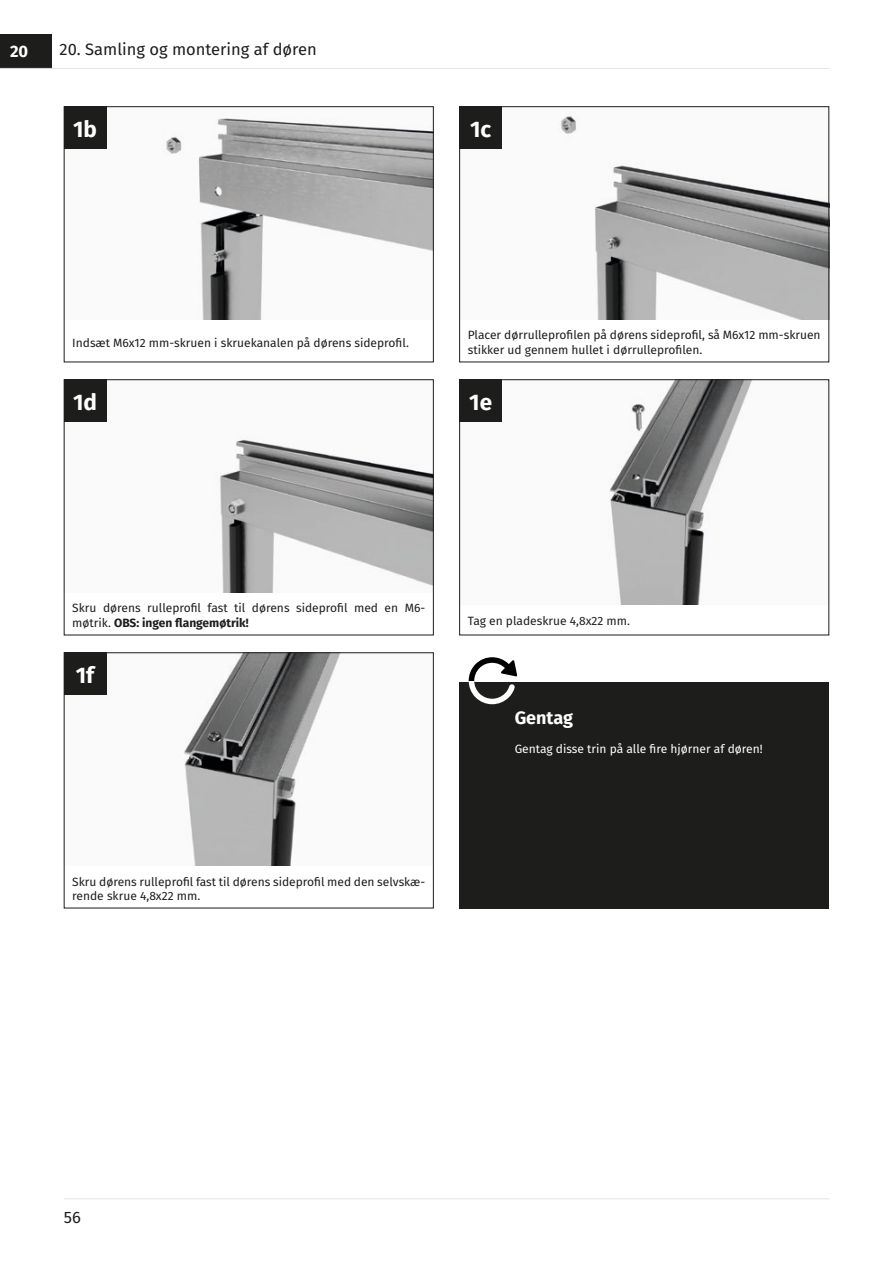
<style>
.page{position:relative;width:893px;height:1263px;background:#fff}
.page>*{position:absolute;margin:0;border:0;box-sizing:border-box;transform-origin:0 0}
.t1{font:700 22.5px "Fira Sans";color:#fff}
.t2{font:700 18px "Fira Sans";color:#fff}
.t3{font:16.5px "Fira Sans";color:#1d1d1b}
.t4{font:700 16.5px "Fira Sans";color:#fff}
.t5{font:12px/14.4px "Fira Sans";color:#1d1d1b}
.t6{font:12px "Fira Sans";color:#fff}
.s1{font-weight:700}
</style>
<div class="page">
<hr style="left:64px;top:1198px;width:765px;height:1px;background:#e4e3e3">
<img style="left:558px;top:112px;width:269px;height:208px">
<img style="left:106px;top:381px;width:326px;height:212px">
<img style="left:609px;top:381px;width:143px;height:223px">
<img style="left:106px;top:108px;width:326px;height:212px">
<img style="left:106px;top:654px;width:235px;height:212px">
<div style="left:64px;top:106px;width:42px;height:43px;background:#1d1d1b"></div>
<div style="left:459px;top:106px;width:43px;height:43px;background:#1d1d1b"></div>
<div style="left:64px;top:379px;width:42px;height:43px;background:#1d1d1b"></div>
<div style="left:459px;top:379px;width:43px;height:43px;background:#1d1d1b"></div>
<div style="left:64px;top:652px;width:42px;height:43px;background:#1d1d1b"></div>
<div style="left:459px;top:106px;width:370px;height:256px;border:1px solid #1d1d1b"></div>
<div style="left:459px;top:379px;width:370px;height:256px;border:1px solid #1d1d1b"></div>
<div style="left:64px;top:379px;width:370px;height:256px;border:1px solid #1d1d1b"></div>
<div style="left:64px;top:652px;width:370px;height:256px;border:1px solid #1d1d1b"></div>
<div style="left:64px;top:106px;width:370px;height:256px;border:1px solid #1d1d1b"></div>
<div style="left:0;top:34px;width:51px;height:34px;background:#1d1d1b"></div>
<div style="left:459px;top:682px;width:370px;height:226px;background:#1d1d1b"></div>
<hr style="left:0;top:68px;width:829px;height:1px;background:#e4e3e3">
<svg style="left:469px;top:657px;width:48px;height:47px"></svg>
<h3 class="t4" style="left:10px;top:37px;width:20px">20</h3>
<h3 class="t3" style="left:60px;top:37px;width:259px">20. Samling og montering af døren</h3>
<h1 class="t1" style="left:73px;top:110px;width:25px">1b</h1>
<h1 class="t1" style="left:470px;top:110px;width:23px">1c</h1>
<p class="t5" style="left:72px;top:335px;width:337px">Indsæt M6x12 mm-skruen i skruekanalen på dørens sideprofil.</p>
<p class="t5" style="left:468px;top:328px;width:354px">Placer dørrulleprofilen på dørens sideprofil, så M6x12 mm-skruen stikker ud gennem hullet i dørrulleprofilen.</p>
<h1 class="t1" style="left:73px;top:383px;width:25px">1d</h1>
<h1 class="t1" style="left:469px;top:383px;width:24px">1e</h1>
<p class="t5" style="left:72px;top:601px;width:354px">Skru dørens rulleprofil fast til dørens sideprofil med en M6- møtrik. <span class="s1">OBS: ingen flangemøtrik!</span></p>
<h1 class="t1" style="left:76px;top:656px;width:20px">1f</h1>
<p class="t5" style="left:468px;top:614px;width:163px">Tag en pladeskrue 4,8x22 mm.</p>
<h2 class="t2" style="left:515px;top:703px;width:60px">Gentag</h2>
<p class="t6" style="left:515px;top:740px;width:249px">Gentag disse trin på alle fire hjørner af døren!</p>
<p class="t5" style="left:72px;top:874px;width:354px">Skru dørens rulleprofil fast til dørens sideprofil med den selvskæ&shy;rende skrue 4,8x22 mm.</p>
<h3 class="t3" style="left:64px;top:1205px;width:19px">56</h3>
</div>
